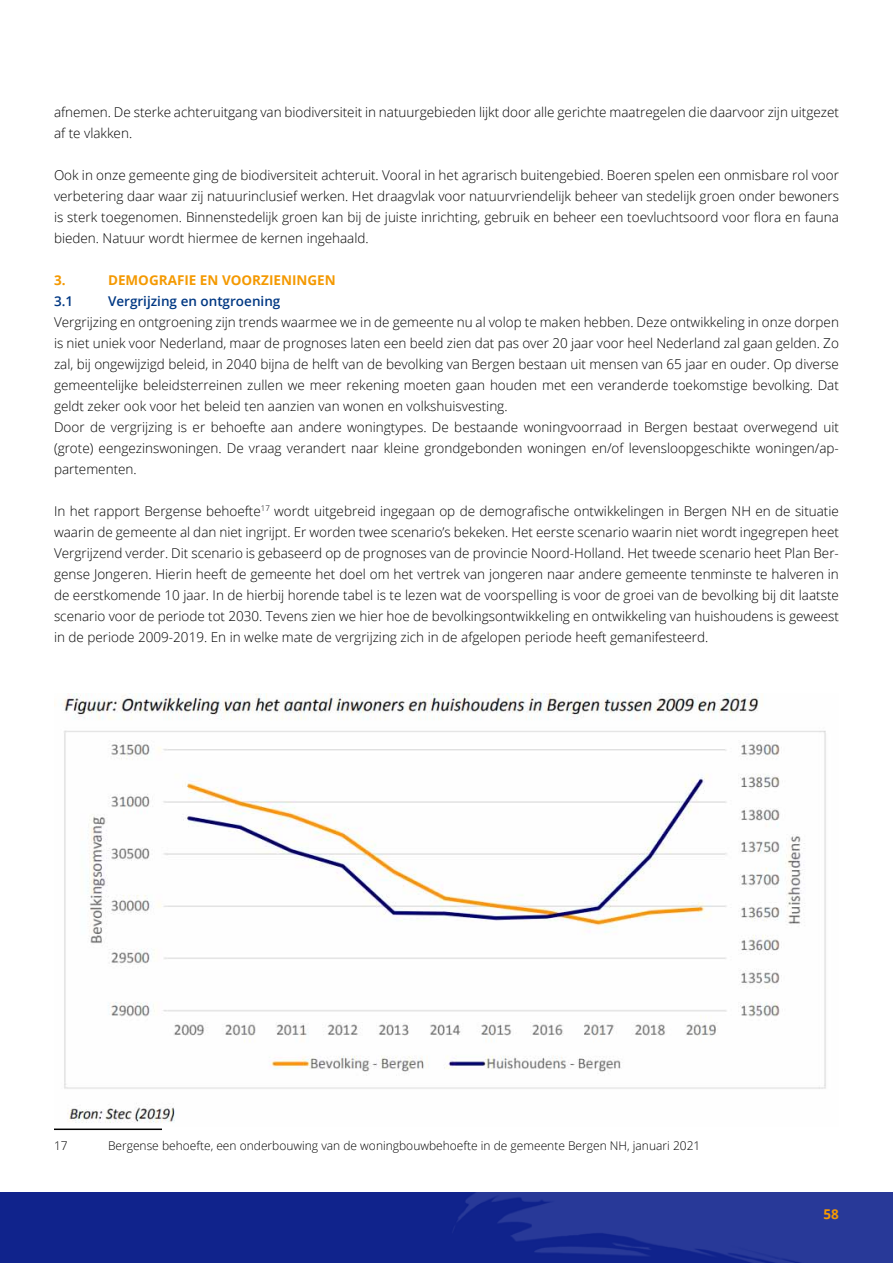
<style>
.page{position:relative;width:893px;height:1263px;background:#fff}
.page>*{position:absolute;margin:0;border:0;box-sizing:border-box;transform-origin:0 0}
.t1{font:300 13.5px/21px "Open Sans";color:#000}
.t2{font:700 13.5px "Open Sans";color:#f49902}
.t3{font:600 13.5px "Open Sans";color:#003883}
.t4{font:300 12px "Open Sans";color:#000}
</style>
<div class="page">
<img style="left:0;top:1192px;width:893px;height:71px">
<hr style="left:54px;top:1128px;width:108px;height:2px;background:#000">
<img style="left:54px;top:693px;width:772px;height:430px">
<p class="t1" style="left:54px;top:101px;width:786px">afnemen. De sterke achteruitgang van biodiversiteit in natuurgebieden lijkt door alle gerichte maatregelen die daarvoor zijn uitgezet af te vlakken.</p>
<p class="t1" style="left:54px;top:164px;width:786px;text-align:justify">Ook in onze gemeente ging de biodiversiteit achteruit. Vooral in het agrarisch buitengebied. Boeren spelen een onmisbare rol voor verbetering daar waar zij natuurinclusief werken. Het draagvlak voor natuurvriendelijk beheer van stedelijk groen onder bewoners is sterk toegenomen. Binnenstedelijk groen kan bij de juiste inrichting, gebruik en beheer een toevluchtsoord voor flora en fauna bieden. Natuur wordt hiermee de kernen ingehaald.</p>
<p class="t2" style="left:54px;top:270px;width:13px">3.</p>
<p class="t2" style="left:108px;top:270px;width:40px">DEMOGRAFI</p>
<p class="t2" style="left:189px;top:270px;width:43px">E EN VOORZI</p>
<p class="t2" style="left:273px;top:270px;width:64px">ENINGEN</p>
<p class="t3" style="left:54px;top:291px;width:21px">3.1</p>
<p class="t3" style="left:108px;top:291px;width:174px">Vergrijzing en ontgroening</p>
<p class="t1" style="left:54px;top:311px;width:786px">Vergrijzing en ontgroening zijn trends waarmee we in de gemeente nu al volop te maken hebben. Deze ontwikkeling in onze dorpen is niet uniek voor Nederland, maar de prognoses laten een beeld zien dat pas over 20 jaar voor heel Nederland zal gaan gelden. Zo zal, bij ongewijzigd beleid, in 2040 bijna de helft van de bevolking van Bergen bestaan uit mensen van 65 jaar en ouder. Op diverse gemeentelijke beleidsterreinen zullen we meer rekening moeten gaan houden met een veranderde toekomstige bevolking. Dat geldt zeker ook voor het beleid ten aanzien van wonen en volkshuisvesting.<br>Door de vergrijzing is er behoefte aan andere woningtypes. De bestaande woningvoorraad in Bergen bestaat overwegend uit (grote) eengezinswoningen. De vraag verandert naar kleine grondgebonden woningen en/of levensloopgeschikte woningen/ap&shy;partementen.</p>
<p class="t1" style="left:54px;top:500px;width:786px;text-align:justify">In het rapport Bergense behoefte<sup>17</sup> wordt uitgebreid ingegaan op de demografische ontwikkelingen in Bergen NH en de situatie waarin de gemeente al dan niet ingrijpt. Er worden twee scenario’s bekeken. Het eerste scenario waarin niet wordt ingegrepen heet Vergrijzend verder. Dit scenario is gebaseerd op de prognoses van de provincie Noord-Holland. Het tweede scenario heet Plan Ber&shy;gense Jongeren. Hierin heeft de gemeente het doel om het vertrek van jongeren naar andere gemeente tenminste te halveren in de eerstkomende 10 jaar. In de hierbij horende tabel is te lezen wat de voorspelling is voor de groei van de bevolking bij dit laatste scenario voor de periode tot 2030. Tevens zien we hier hoe de bevolkingsontwikkeling en ontwikkeling van huishoudens is geweest in de periode 2009-2019. En in welke mate de vergrijzing zich in de afgelopen periode heeft gemanifesteerd.</p>
<p class="t4" style="left:54px;top:1138px;width:15px">17</p>
<p class="t4" style="left:108px;top:1138px;width:594px">Bergense behoefte, een onderbouwing van de woningbouwbehoefte in de gemeente Bergen NH, januari 2021</p>
<p class="t2" style="left:824px;top:1205px;width:17px">58</p>
</div>
